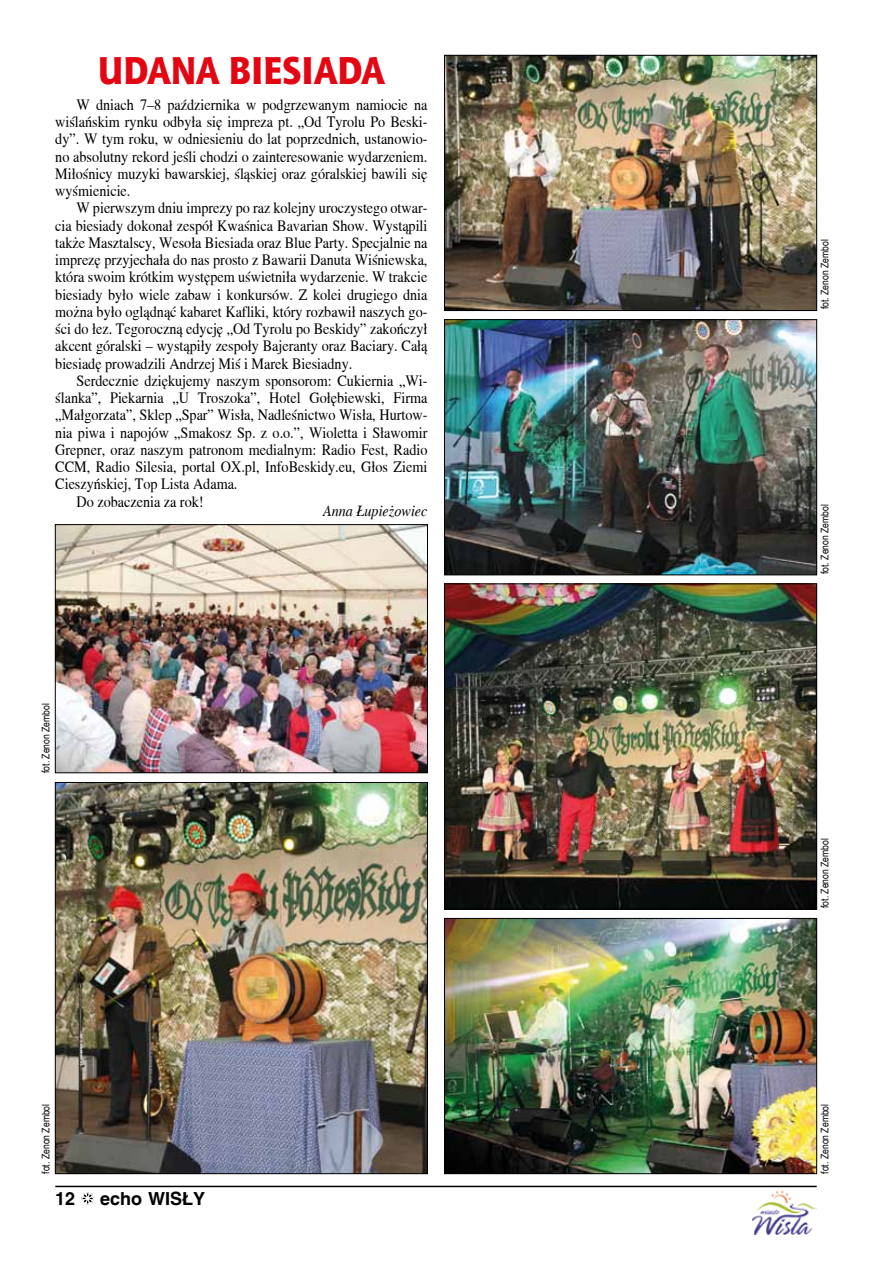
<style>
.page{position:relative;width:872px;height:1263px;background:#fff}
.page>*{position:absolute;margin:0;border:0;box-sizing:border-box;transform-origin:0 0}
.t1{font:39px "Aerton TTEFN Black";color:#e30613;scale:.9 1}
.t2{font:700 18px "Switzerland";color:#000}
.t3{font:15.75px/17.2px "Toronto";color:#000;text-align:justify;scale:.9 1}
.t4{font:italic 15.75px "Toronto";color:#000;scale:.9 1}
.t5{font:10.5px "Arial Narrow";color:#000}
</style>
<div class="page">
<hr style="left:55px;top:1186px;width:761px;height:1px;background:#000">
<svg style="left:81px;top:1192px;width:13px;height:13px"></svg>
<img style="left:753px;top:1191px;width:63px;height:43px">
<img style="left:57px;top:784px;width:369px;height:388px">
<div style="left:55px;top:782px;width:373px;height:392px;border:1px solid #000"></div>
<img style="left:57px;top:526px;width:369px;height:245px">
<div style="left:55px;top:524px;width:373px;height:249px;border:1px solid #000"></div>
<img style="left:446px;top:57px;width:369px;height:252px">
<div style="left:444px;top:55px;width:373px;height:256px;border:1px solid #000"></div>
<img style="left:446px;top:321px;width:369px;height:252px">
<div style="left:444px;top:319px;width:373px;height:256px;border:1px solid #000"></div>
<img style="left:446px;top:585px;width:369px;height:322px">
<div style="left:444px;top:583px;width:373px;height:326px;border:1px solid #000"></div>
<img style="left:446px;top:920px;width:369px;height:252px">
<div style="left:444px;top:918px;width:373px;height:256px;border:1px solid #000"></div>
<h1 class="t1" style="left:98px;top:47px;width:320px">UDANA BIESIADA</h1>
<p class="t3" style="left:55px;top:96px;width:415px;text-indent:21px">W dniach 7–8 października w podgrzewanym namiocie na wiślańskim rynku odbyła się impreza pt. „Od Tyrolu Po Beski&shy;dy”. W tym roku, w odniesieniu do lat poprzednich, ustanowio&shy;no absolutny rekord jeśli chodzi o zainteresowanie wydarzeniem.<br>Miłośnicy muzyki bawarskiej, śląskiej oraz góralskiej bawili się wyśmienicie.</p>
<p class="t3" style="left:55px;top:199px;width:415px;text-indent:21px">W pierwszym dniu imprezy po raz kolejny uroczystego otwar&shy;cia biesiady dokonał zespół Kwaśnica Bavarian Show. Wystąpili także Masztalscy, Wesoła Biesiada oraz Blue Party. Specjalnie na imprezę przyjechała do nas prosto z Bawarii Danuta Wiśniewska, która swoim krótkim występem uświetniła wydarzenie. W trakcie biesiady było wiele zabaw i konkursów. Z kolei drugiego dnia można było oglądnąć kabaret Kafliki, który rozbawił naszych go&shy;ści do łez. Tegoroczną edycję „Od Tyrolu po Beskidy” zakończył akcent góralski – wystąpiły zespoły Bajeranty oraz Baciary. Całą biesiadę prowadzili Andrzej Miś i Marek Biesiadny.</p>
<p class="t3" style="left:77px;top:372px;width:391px">Serdecznie dziękujemy naszym sponsorom: Cukiernia „Wi-</p>
<p class="t3" style="left:55px;top:389px;width:415px">ślanka”, Piekarnia „U Troszoka”, Hotel Gołębiewski, Firma</p>
<p class="t3" style="left:55px;top:406px;width:415px">„Małgorzata”, Sklep „Spar” Wisła, Nadleśnictwo Wisła, Hurtow-</p>
<p class="t3" style="left:55px;top:424px;width:415px">nia piwa i napojów „Smakosz Sp. z o.o.”, Wioletta i Sławomir</p>
<p class="t3" style="left:55px;top:441px;width:415px">Grepner, oraz naszym patronom medialnym: Radio Fest, Radio</p>
<p class="t3" style="left:55px;top:458px;width:415px">CCM, Radio Silesia, portal OX.pl, InfoBeskidy.eu, Głos Ziemi</p>
<p class="t3" style="left:55px;top:475px;width:204px">Cieszyńskiej, Top Lista Adama.</p>
<p class="t3" style="left:77px;top:493px;width:143px">Do zobaczenia za rok!</p>
<p class="t4" style="left:323px;top:502px;width:117px">Anna Łupieżowiec</p>
<p class="t5" style="left:38px;top:773px;width:71px;rotate:-90deg">fot. Zenon Zembol</p>
<p class="t5" style="left:38px;top:1174px;width:71px;rotate:-90deg">fot. Zenon Zembol</p>
<p class="t2" style="left:55px;top:1187px;width:22px">12</p>
<p class="t2" style="left:100px;top:1187px;width:107px">echo WISŁY</p>
<p class="t5" style="left:817px;top:309px;width:71px;rotate:-90deg">fot. Zenon Zembol</p>
<p class="t5" style="left:817px;top:574px;width:71px;rotate:-90deg">fot. Zenon Zembol</p>
<p class="t5" style="left:817px;top:908px;width:71px;rotate:-90deg">fot. Zenon Zembol</p>
<p class="t5" style="left:817px;top:1174px;width:71px;rotate:-90deg">fot. Zenon Zembol</p>
</div>
